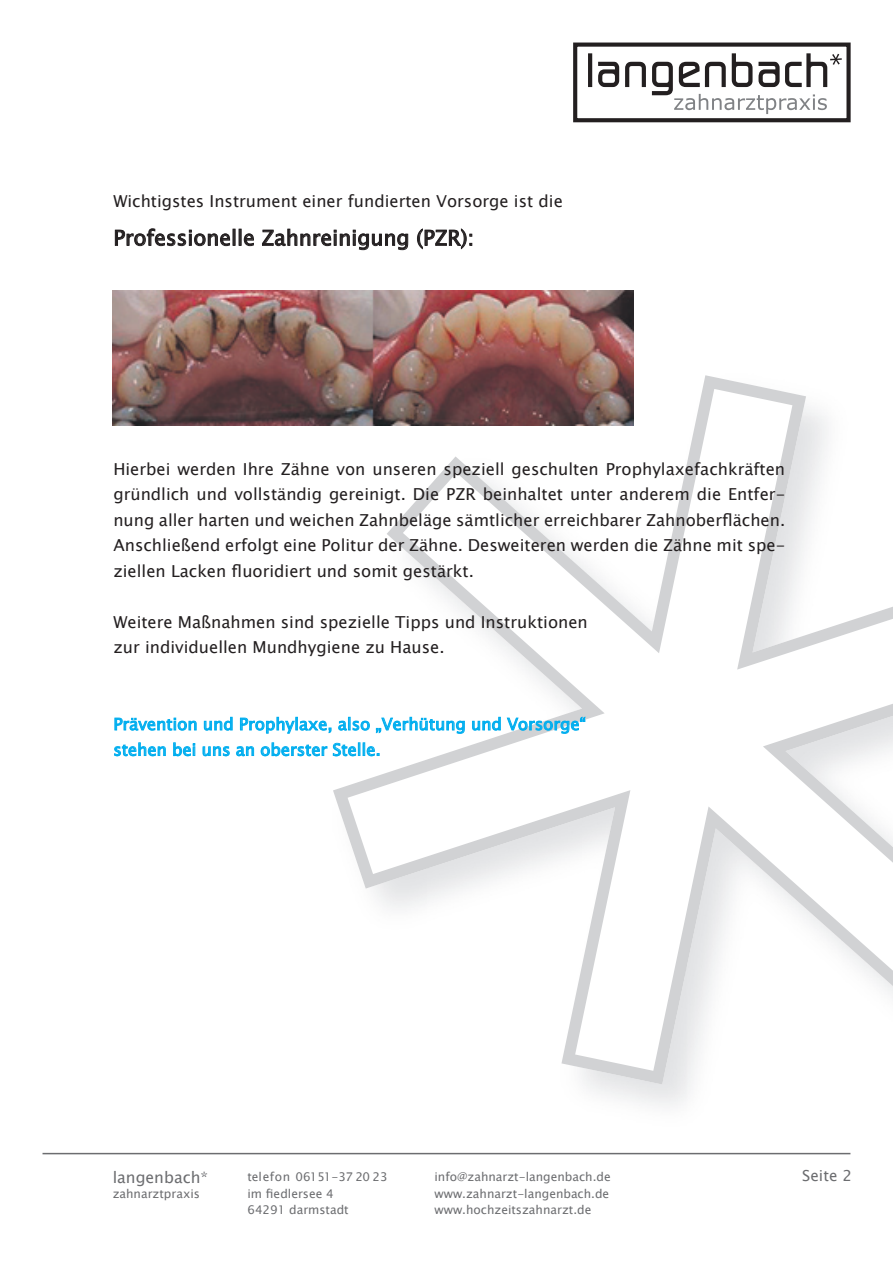
<style>
.page{position:relative;width:893px;height:1263px;background:#fff}
.page>*{position:absolute;margin:0;border:0;box-sizing:border-box;transform-origin:0 0}
.t1{font:21px "Lucida Sans Unicode";color:#231f20}
.t2{font:16.5px/25.5px "Lucida Sans Unicode";color:#231f20;text-align:justify}
.t3{font:16.5px/25.5px "Lucida Sans Unicode";color:#00aeef}
.t4{font:15.75px "Lucida Sans Unicode";color:#6c6d70}
.t5{font:15.15px "Lucida Sans Unicode";color:#6c6d70}
.t6{font:12px/16.6px "Lucida Sans Unicode";color:#6c6d70}
</style>
<div class="page">
<svg style="left:333px;top:375px;width:560px;height:709px"></svg>
<hr style="left:43px;top:1153px;width:807px;height:1px;background:#6c6d70">
<svg style="left:573px;top:42px;width:278px;height:78px"></svg>
<img style="left:113px;top:290px;width:520px;height:135px">
<svg style="left:115px;top:228px;width:139px;height:18px"></svg>
<svg style="left:262px;top:228px;width:146px;height:22px"></svg>
<svg style="left:417px;top:228px;width:55px;height:22px"></svg>
<svg style="left:114px;top:717px;width:83px;height:14px"></svg>
<svg style="left:204px;top:716px;width:29px;height:15px"></svg>
<svg style="left:240px;top:716px;width:92px;height:18px"></svg>
<svg style="left:338px;top:717px;width:32px;height:14px"></svg>
<svg style="left:376px;top:716px;width:89px;height:18px"></svg>
<svg style="left:472px;top:716px;width:114px;height:18px"></svg>
<svg style="left:114px;top:742px;width:52px;height:14px"></svg>
<svg style="left:173px;top:742px;width:22px;height:14px"></svg>
<svg style="left:202px;top:746px;width:28px;height:10px"></svg>
<svg style="left:236px;top:746px;width:18px;height:10px"></svg>
<svg style="left:260px;top:742px;width:119px;height:14px"></svg>
<p class="t2" style="left:113px;top:189px;width:451px">Wichtigstes Instrument einer fundierten Vorsorge ist die</p>
<p class="t1" style="left:113px;top:221px;width:362px">Professionelle Zahnreinigung (PZR):</p>
<p class="t2" style="left:113px;top:456px;width:673px">Hierbei werden Ihre Zähne von unseren speziell geschulten Prophylaxefachkräften gründlich und vollständig gereinigt. Die PZR beinhaltet unter anderem die Entfer&shy;nung aller harten und weichen Zahnbeläge sämtlicher erreichbarer Zahnoberflächen.<br>Anschließend erfolgt eine Politur der Zähne. Desweiteren werden die Zähne mit spe&shy;ziellen Lacken fluoridiert und somit gestärkt.</p>
<p class="t2" style="left:113px;top:609px;width:476px">Weitere Maßnahmen sind spezielle Tipps und Instruktionen zur individuellen Mundhygiene zu Hause.</p>
<p class="t3" style="left:113px;top:711px;width:474px">Prävention und Prophylaxe, also „Verhütung und Vorsorge“ stehen bei uns an oberster Stelle.</p>
<p class="t4" style="left:113px;top:1165px;width:97px">langenbach*</p>
<p class="t6" style="left:113px;top:1185px;width:89px">zahnarztpraxis</p>
<p class="t6" style="left:247px;top:1168px;width:142px">telefon 06151-37 20 23 im fiedlersee 4<br>64291 darmstadt</p>
<p class="t6" style="left:434px;top:1168px;width:178px">info@zahnarzt-langenbach.de www.zahnarzt-langenbach.de www.hochzeitszahnarzt.de</p>
<p class="t5" style="left:802px;top:1164px;width:51px">Seite 2</p>
</div>
